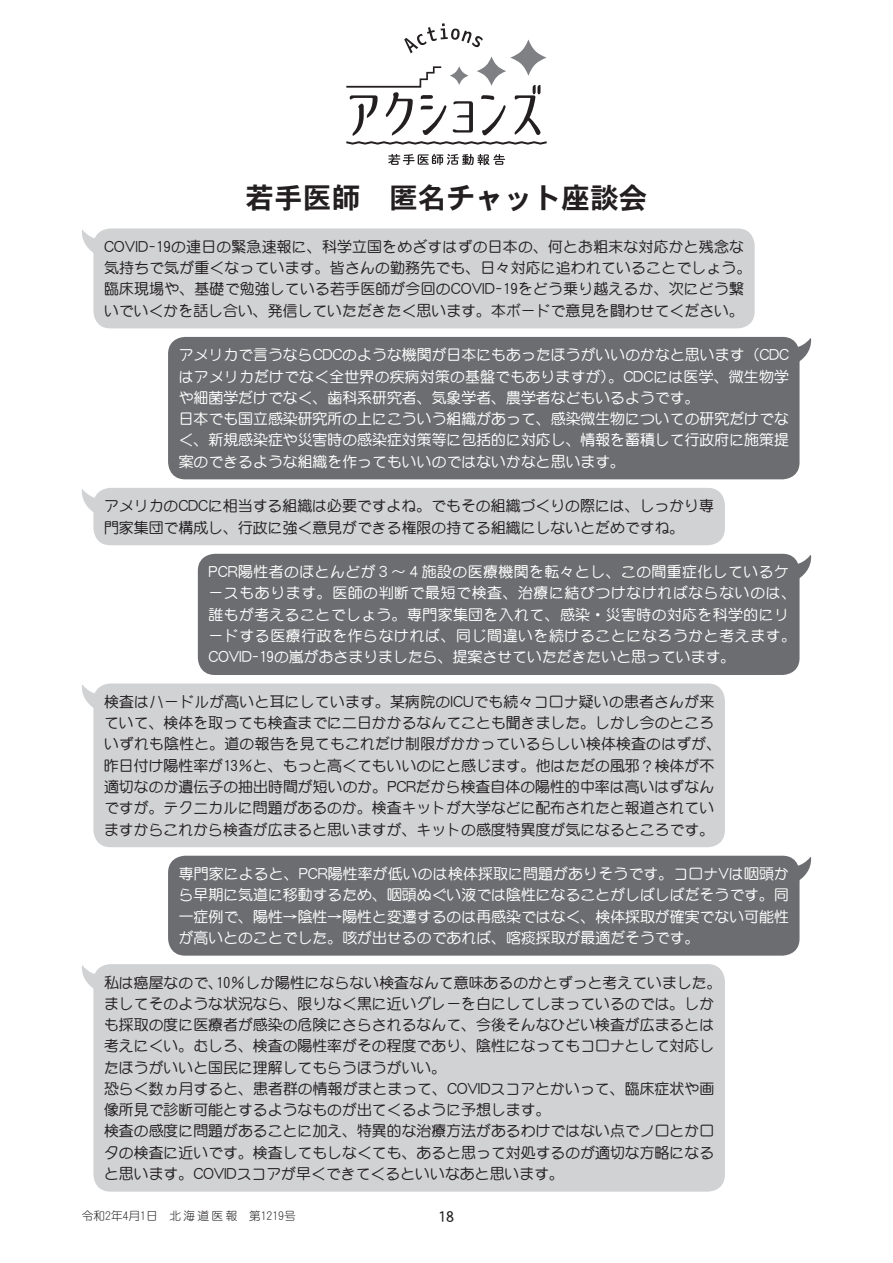
<style>
.page{position:relative;width:893px;height:1263px;background:#fff}
.page>*{position:absolute;margin:0;border:0;box-sizing:border-box;transform-origin:0 0}
.タイトル{font:28.65px "DFHS Gothic W7 WIN RKSJ H";color:#231f20}
.セリフ左{font:14.85px/21.3px "DF Maru Gothic Md WIN RKSJ H";color:#231f20}
.セリフ右{font:14.85px/21.3px "DF Maru Gothic Md WIN RKSJ H";letter-spacing:.015em;color:#fff;text-align:justify}
.本文G{font:14.85px "DFHS Gothic W5 WIN RKSJ H";color:#231f20}
.マスター_柱{font:11.7px "DF Maru Gothic Lt WIN RKSJ H";color:#231f20}
.s1{font-family:"DF Maru Gothic Md WINP RKSJ H"}
</style>
<div class="page">
<svg style="left:477px;top:56px;width:29px;height:30px"></svg>
<svg style="left:510px;top:39px;width:36px;height:37px"></svg>
<svg style="left:346px;top:66px;width:201px;height:79px"></svg>
<svg style="left:388px;top:154px;width:117px;height:11px"></svg>
<svg style="left:404px;top:23px;width:79px;height:30px"></svg>
<svg style="left:82px;top:230px;width:12px;height:22px"></svg>
<div style="left:93px;top:228px;width:662px;height:100px;background:#d1d2d4;border-radius:17px"></div>
<svg style="left:789px;top:338px;width:23px;height:33px"></svg>
<div style="left:168px;top:337px;width:631px;height:142px;background:#6c6d70;border-radius:17px"></div>
<svg style="left:82px;top:489px;width:21px;height:23px"></svg>
<div style="left:93px;top:488px;width:632px;height:57px;background:#d1d2d4;border-radius:17px"></div>
<svg style="left:789px;top:555px;width:23px;height:33px"></svg>
<div style="left:198px;top:554px;width:601px;height:121px;background:#6c6d70;border-radius:17px"></div>
<svg style="left:82px;top:685px;width:12px;height:22px"></svg>
<div style="left:93px;top:683px;width:632px;height:164px;background:#d1d2d4;border-radius:17px"></div>
<svg style="left:786px;top:856px;width:26px;height:33px"></svg>
<div style="left:168px;top:856px;width:631px;height:100px;background:#6c6d70;border-radius:17px"></div>
<svg style="left:82px;top:965px;width:15px;height:23px"></svg>
<div style="left:93px;top:964px;width:632px;height:228px;background:#d1d2d4;border-radius:17px"></div>
<p class="タイトル" style="left:246px;top:183px;width:403px">若手医師　匿名チャット座談会</p>
<p class="セリフ左" style="left:104px;top:236px;width:649px"><span class="s1">COVID</span>-19の連日の緊急速報に、科学立国をめざすはずの日本の、何とお粗末な対応かと残念な気持ちで気が重くなっています。皆さんの勤務先でも、日々対応に追われていることでしょう。臨床現場や、基礎で勉強している若手医師が今回の<span class="s1">COVID</span>-19をどう乗り越えるか、次にどう繋いでいくかを話し合い、発信していただきたく思います。本ボードで意見を闘わせてください。</p>
<p class="セリフ右" style="left:179px;top:344px;width:612px">アメリカで言うなら<span class="s1">CDC</span>のような機関が日本にもあったほうがいいのかなと思います（<span class="s1">CDC</span>はアメリカだけでなく全世界の疾病対策の基盤でもありますが）。<span class="s1">CDC</span>には医学、微生物学や細菌学だけでなく、歯科系研究者、気象学者、農学者などもいるようです。</p>
<p class="セリフ右" style="left:179px;top:408px;width:612px">日本でも国立感染研究所の上にこういう組織があって、感染微生物についての研究だけでなく、新規感染症や災害時の感染症対策等に包括的に対応し、情報を蓄積して行政府に施策提案のできるような組織を作ってもいいのではないかなと思います。</p>
<p class="セリフ左" style="left:104px;top:495px;width:611px">アメリカの<span class="s1">CDC</span>に相当する組織は必要ですよね。でもその組織づくりの際には、しっかり専門家集団で構成し、行政に強く意見ができる権限の持てる組織にしないとだめですね。</p>
<p class="セリフ右" style="left:208px;top:561px;width:589px;text-align:left"><span class="s1">PCR</span>陽性者のほとんどが３～４施設の医療機関を転々とし、この間重症化しているケースもあります。医師の判断で最短で検査、治療に結びつけなければならないのは、誰もが考えることでしょう。専門家集団を入れて、感染・災害時の対応を科学的にリードする医療行政を作らなければ、同じ間違いを続けることになろうかと考えます。<span class="s1">COVID</span>-19の嵐がおさまりましたら、提案させていただきたいと思っています。</p>
<p class="セリフ左" style="left:104px;top:691px;width:619px">検査はハードルが高いと耳にしています。某病院の<span class="s1">ICU</span>でも続々コロナ疑いの患者さんが来ていて、検体を取っても検査までに二日かかるなんてことも聞きました。しかし今のところいずれも陰性と。道の報告を見てもこれだけ制限がかかっているらしい検体検査のはずが、昨日付け陽性率が13％と、もっと高くてもいいのにと感じます。他はただの風邪？検体が不適切なのか遺伝子の抽出時間が短いのか。<span class="s1">PCR</span>だから検査自体の陽性的中率は高いはずなんですが。テクニカルに問題があるのか。検査キットが大学などに配布されたと報道されていますからこれから検査が広まると思いますが、キットの感度特異度が気になるところです。</p>
<p class="セリフ右" style="left:179px;top:863px;width:612px">専門家によると、<span class="s1">PCR</span>陽性率が低いのは検体採取に問題がありそうです。コロナ<span class="s1">V</span>は咽頭から早期に気道に移動するため、咽頭ぬぐい液では陰性になることがしばしばだそうです。同一症例で、陽性→陰性→陽性と変遷するのは再感染ではなく、検体採取が確実でない可能性が高いとのことでした。咳が出せるのであれば、喀痰採取が最適だそうです。</p>
<p class="セリフ左" style="left:104px;top:971px;width:619px">私は癌屋なので、10％しか陽性にならない検査なんて意味あるのかとずっと考えていました。ましてそのような状況なら、限りなく黒に近いグレーを白にしてしまっているのでは。しかも採取の度に医療者が感染の危険にさらされるなんて、今後そんなひどい検査が広まるとは考えにくい。むしろ、検査の陽性率がその程度であり、陰性になってもコロナとして対応したほうがいいと国民に理解してもらうほうがいい。</p>
<p class="セリフ左" style="left:104px;top:1078px;width:612px">恐らく数ヵ月すると、患者群の情報がまとまって、<span class="s1">COVID</span>スコアとかいって、臨床症状や画像所見で診断可能とするようなものが出てくるように予想します。</p>
<p class="セリフ左" style="left:104px;top:1120px;width:612px;text-align:justify">検査の感度に問題があることに加え、特異的な治療方法があるわけではない点でノロとかロタの検査に近いです。検査してもしなくても、あると思って対処するのが適切な方略になると思います。<span class="s1">COVID</span>スコアが早くできてくるといいなあと思います。</p>
<p class="マスター_柱" style="left:82px;top:1210px;width:215px">令和2年4月1日　北海道医報　第1219号</p>
<p class="本文G" style="left:439px;top:1209px;width:16px">18</p>
</div>
